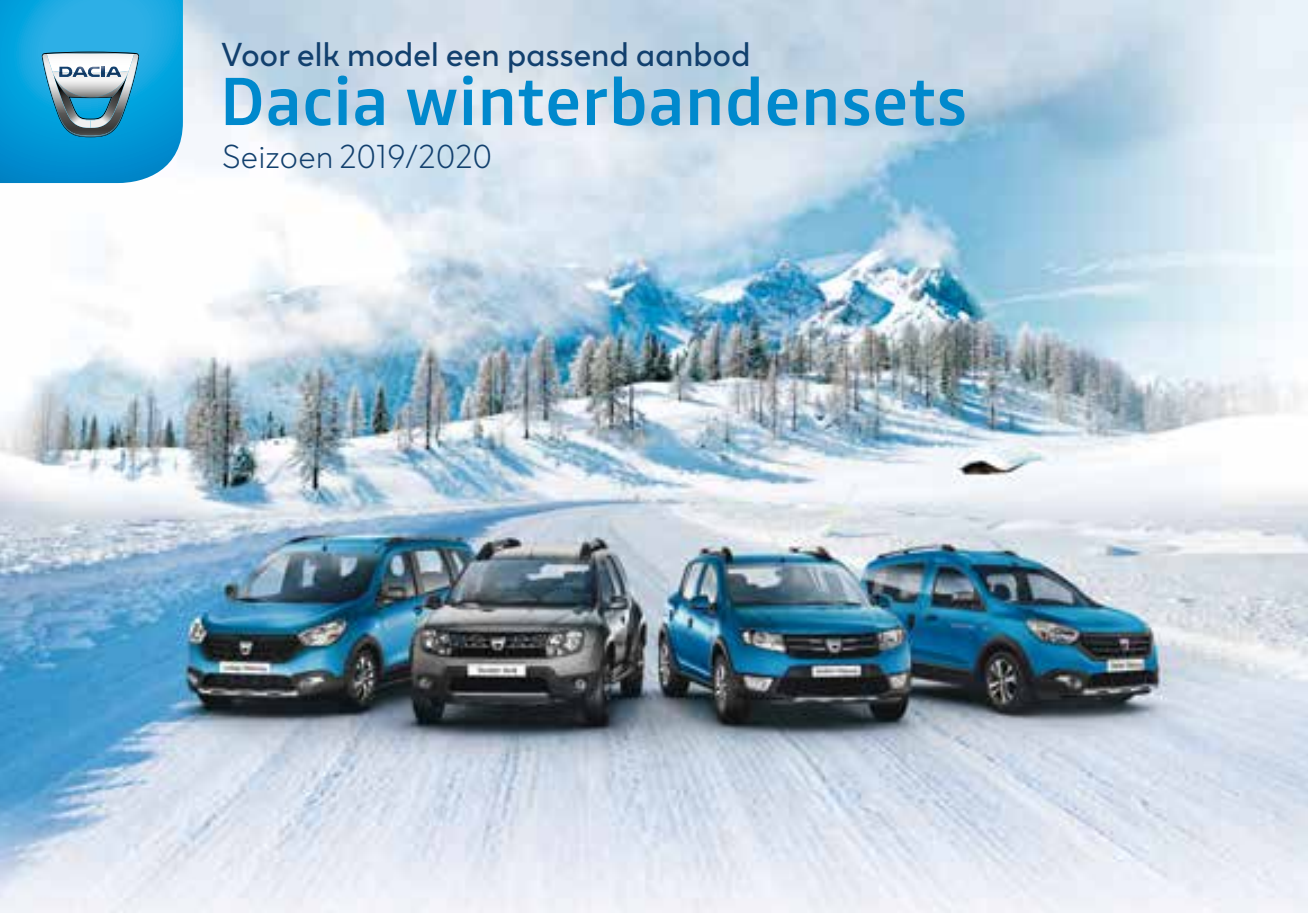
<style>
.page{position:relative;width:1308px;height:913px;background:#fff}
.page>*{position:absolute;margin:0;border:0;box-sizing:border-box;transform-origin:0 0}
.t1{font:500 67.5px "Read";color:#0089cd}
.t2{font:33.75px "Dacia Spirit";letter-spacing:-.01em;color:#12406e}
.t3{font:300 33.75px "Dacia Spirit";letter-spacing:-.01em;color:#12406e}
</style>
<div class="page">
<img style="left:0;top:0;width:1307px;height:912px">
<svg style="left:0;top:0;width:183px;height:183px;background:#2da3d4"></svg>
<p class="t2" style="left:221px;top:27px;width:531px">Voor elk model een passend aanbod</p>
<h1 class="t1" style="left:219px;top:54px;width:749px">Dacia winterbandensets</h1>
<p class="t3" style="left:222px;top:130px;width:272px">Seizoen 2019/2020</p>
</div>
